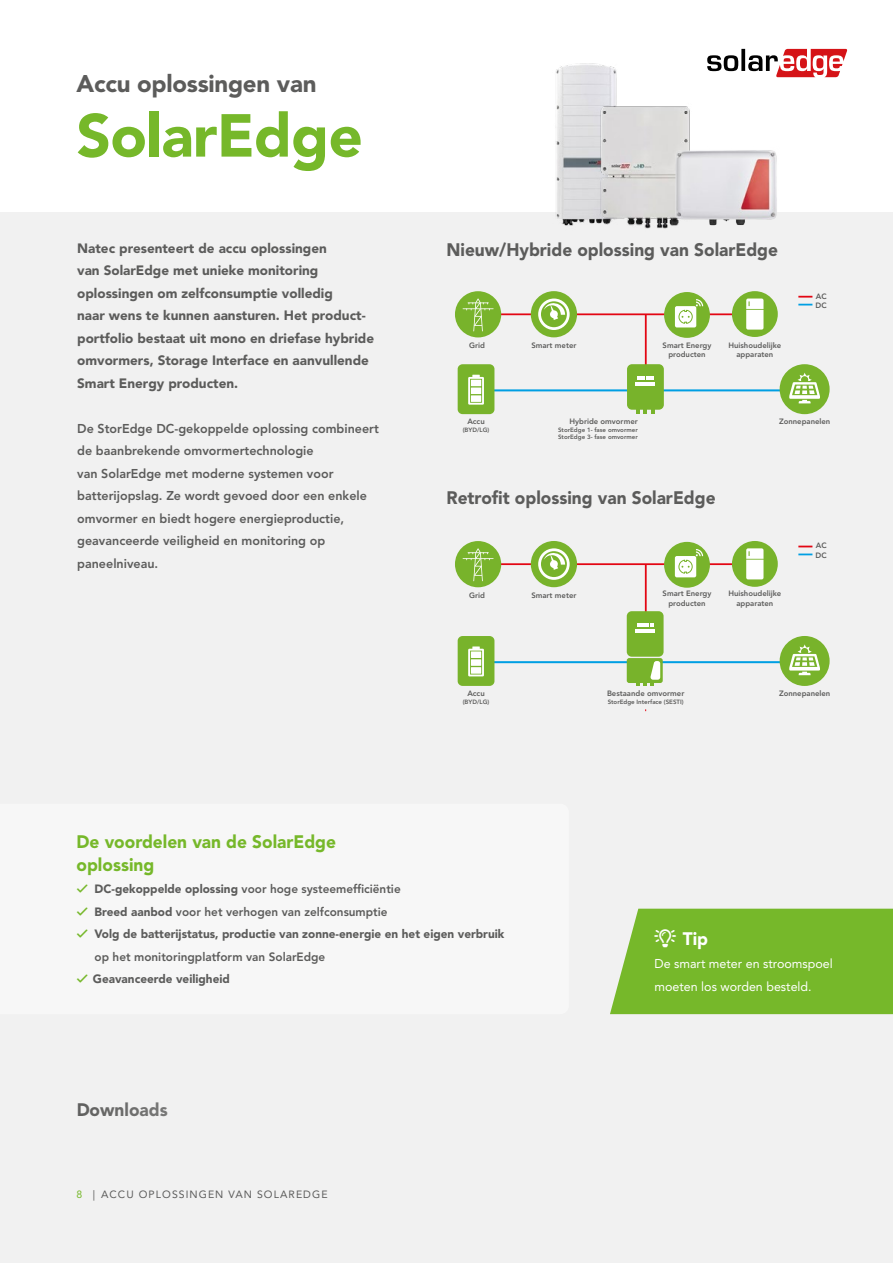
<style>
.page{position:relative;width:893px;height:1263px;background:#fff}
.page>*{position:absolute;margin:0;border:0;box-sizing:border-box;transform-origin:0 0}
.t1{font:900 60px "Avenir LT Std";letter-spacing:-.01em;color:#76b82a}
.t2{font:900 24px "Avenir LT Std";letter-spacing:-.01em;color:#5c5c5b}
.t3{font:900 18px "Avenir LT Std";color:#5c5c5b;scale:.96 1}
.t4{font:900 18px/22.5px "Avenir LT Std";color:#76b82a;scale:.96 1}
.t5{font:900 18px "Avenir LT Std";color:#fff;scale:.96 1}
.t6{font:900 13.5px/22.5px "Avenir LT Std";color:#5c5c5b}
.t7{font:800 12.75px/22.5px "Avenir LT Std";color:#5c5c5b}
.t8{font:12.75px/22.5px "Avenir LT Std";color:#fff}
.t9{font:900 12px/22.5px "Avenir LT Std";color:#5c5c5b}
.t10{font:800 12px "Avenir LT Std";color:#5c5c5b}
.t11{font:10.5px "Avenir LT Std";letter-spacing:.1em;color:#5c5c5b}
.t12{font:800 7.65px/9.3px "Avenir LT Std";color:#5c5c5b;text-align:center}
.t13{font:800 6.15px/7.4px "Avenir LT Std";color:#5c5c5b}
.s1{font-weight:800}
.s2{color:#76b82a}
</style>
<div class="page">
<div style="left:0;top:213px;width:893px;height:1050px;background:#f1f1f1"></div>
<hr style="left:485px;top:661px;width:323px;height:2px;background:#009fe3">
<hr style="left:478px;top:563px;width:275px;height:2px;background:#e30613">
<hr style="left:645px;top:565px;width:2px;height:81px;background:#e30613">
<div style="left:455px;top:541px;width:46px;height:46px;background:#78b32b;border-radius:50%"></div>
<svg style="left:463px;top:547px;width:31px;height:34px"></svg>
<div style="left:531px;top:541px;width:46px;height:46px;background:#78b32b;border-radius:50%"></div>
<div style="left:732px;top:541px;width:46px;height:46px;background:#78b32b;border-radius:50%"></div>
<svg style="left:746px;top:548px;width:17px;height:31px"></svg>
<div style="left:664px;top:542px;width:46px;height:46px;background:#78b32b;border-radius:50%"></div>
<svg style="left:538px;top:548px;width:32px;height:32px"></svg>
<div style="left:458px;top:636px;width:36px;height:50px;background:#78b32b;border-radius:5px"></div>
<svg style="left:468px;top:646px;width:16px;height:30px"></svg>
<div style="left:780px;top:636px;width:50px;height:50px;background:#78b32b;border-radius:50%"></div>
<svg style="left:789px;top:644px;width:31px;height:31px"></svg>
<svg style="left:798px;top:546px;width:14px;height:1px"></svg>
<svg style="left:798px;top:553px;width:14px;height:2px"></svg>
<div style="left:627px;top:611px;width:37px;height:46px;background:#78b32b;border-radius:5px"></div>
<svg style="left:637px;top:624px;width:16px;height:3px"></svg>
<hr style="left:636px;top:629px;width:19px;height:4px;background:#fff">
<div style="left:627px;top:658px;width:36px;height:25px;background:#78b32b;border-radius:2px"></div>
<svg style="left:636px;top:661px;width:24px;height:25px"></svg>
<div style="left:675px;top:556px;width:21px;height:21px;background:#fff;border-radius:2px"></div>
<svg style="left:679px;top:549px;width:24px;height:25px"></svg>
<hr style="left:485px;top:389px;width:323px;height:2px;background:#009fe3">
<hr style="left:478px;top:313px;width:275px;height:2px;background:#e30613">
<hr style="left:645px;top:315px;width:2px;height:76px;background:#e30613">
<div style="left:455px;top:291px;width:46px;height:46px;background:#78b32b;border-radius:50%"></div>
<svg style="left:463px;top:298px;width:31px;height:33px"></svg>
<div style="left:531px;top:291px;width:46px;height:46px;background:#78b32b;border-radius:50%"></div>
<div style="left:732px;top:291px;width:46px;height:46px;background:#78b32b;border-radius:50%"></div>
<svg style="left:746px;top:298px;width:17px;height:32px"></svg>
<div style="left:664px;top:292px;width:46px;height:46px;background:#78b32b;border-radius:50%"></div>
<div style="left:627px;top:364px;width:37px;height:46px;background:#78b32b;border-radius:5px"></div>
<svg style="left:636px;top:409px;width:18px;height:5px"></svg>
<svg style="left:637px;top:377px;width:17px;height:3px"></svg>
<hr style="left:636px;top:383px;width:19px;height:3px;background:#fff">
<svg style="left:538px;top:298px;width:32px;height:32px"></svg>
<div style="left:458px;top:364px;width:36px;height:50px;background:#78b32b;border-radius:5px"></div>
<svg style="left:468px;top:375px;width:16px;height:30px"></svg>
<div style="left:780px;top:364px;width:50px;height:50px;background:#78b32b;border-radius:50%"></div>
<svg style="left:789px;top:373px;width:31px;height:30px"></svg>
<svg style="left:798px;top:296px;width:14px;height:2px"></svg>
<svg style="left:798px;top:304px;width:14px;height:1px"></svg>
<div style="left:675px;top:306px;width:21px;height:21px;background:#fff;border-radius:2px"></div>
<svg style="left:679px;top:299px;width:24px;height:25px"></svg>
<svg style="left:707px;top:49px;width:141px;height:28px"></svg>
<img style="left:492px;top:63px;width:125px;height:163px">
<img style="left:596px;top:102px;width:94px;height:127px">
<img style="left:655px;top:135px;width:148px;height:94px">
<div style="left:610px;top:909px;width:283px;height:105px;background:#76b82a"></div>
<h2 class="t2" style="left:77px;top:69px;width:241px">Accu oplossingen van</h2>
<h1 class="t1" style="left:77px;top:99px;width:288px">SolarEdge</h1>
<p class="t6" style="left:77px;top:237px;width:298px">Natec presenteert de accu oplossingen<br>van SolarEdge met unieke monitoring oplossingen om zelfconsumptie volledig<br>naar wens te kunnen aansturen. Het product&shy;portfolio bestaat uit mono en driefase hybride omvormers, Storage Interface en aanvullende Smart Energy producten.</p>
<p class="t7" style="left:77px;top:417px;width:303px">De StorEdge DC-gekoppelde oplossing combineert de baanbrekende omvormertechnologie<br>van SolarEdge met moderne systemen voor batterijopslag. Ze wordt gevoed door een enkele omvormer en biedt hogere energieproductie, geavanceerde veiligheid en monitoring op paneelniveau.</p>
<h3 class="t3" style="left:446px;top:239px;width:347px">Nieuw/Hybride oplossing van SolarEdge</h3>
<p class="t12" style="left:469px;top:340px;width:17px">Grid</p>
<p class="t12" style="left:531px;top:340px;width:47px">Smart meter</p>
<p class="t12" style="left:663px;top:340px;width:50px">Smart Energy producten</p>
<p class="t12" style="left:728px;top:340px;width:54px">Huishoudelijke apparaten</p>
<p class="t12" style="left:816px;top:291px;width:13px;text-align:left">AC<br>DC</p>
<p class="t12" style="left:467px;top:417px;width:19px">Accu</p>
<p class="t13" style="left:463px;top:426px;width:28px">(BYD/LG)</p>
<p class="t12" style="left:569px;top:417px;width:70px">Hybride omvormer</p>
<p class="t13" style="left:558px;top:426px;width:81px">StorEdge 1- fase omvormer<br>StorEdge 3- fase omvormer</p>
<p class="t12" style="left:779px;top:417px;width:53px">Zonnepanelen</p>
<h3 class="t3" style="left:446px;top:487px;width:282px">Retrofit oplossing van SolarEdge</h3>
<p class="t12" style="left:469px;top:590px;width:17px">Grid</p>
<p class="t12" style="left:531px;top:590px;width:47px">Smart meter</p>
<p class="t12" style="left:663px;top:589px;width:50px">Smart Energy producten</p>
<p class="t12" style="left:728px;top:589px;width:54px">Huishoudelijke apparaten</p>
<p class="t12" style="left:816px;top:541px;width:13px;text-align:left">AC<br>DC</p>
<p class="t12" style="left:467px;top:689px;width:19px">Accu</p>
<p class="t13" style="left:463px;top:698px;width:28px">(BYD/LG)</p>
<p class="t12" style="left:607px;top:689px;width:79px">Bestaande omvormer</p>
<p class="t13" style="left:608px;top:698px;width:77px">StorEdge Interface (SESTI)</p>
<p class="t12" style="left:779px;top:689px;width:53px">Zonnepanelen</p>
<h3 class="t4" style="left:77px;top:831px;width:272px">De voordelen van de SolarEdge oplossing</h3>
<p class="t9" style="left:95px;top:878px;width:411px">DC-gekoppelde oplossing <span class="s1">voor hoge systeemefficiëntie<br></span>Breed aanbod <span class="s1">voor het verhogen van zelfconsumptie<br></span>Volg de batterijstatus, productie van zonne-energie en het eigen verbruik</p>
<p class="t10" style="left:95px;top:950px;width:232px">op het monitoringplatform van SolarEdge</p>
<p class="t9" style="left:93px;top:968px;width:139px">Geavanceerde veiligheid</p>
<h3 class="t3" style="left:77px;top:1099px;width:96px">Downloads</h3>
<p class="t11" style="left:77px;top:1189px;width:253px"><span class="s2">8</span> | ACCU OPLOSSINGEN VAN SOLAREDGE</p>
<h3 class="t5" style="left:654px;top:928px;width:57px">▼◆●□■ Tip</h3>
<p class="t8" style="left:654px;top:953px;width:180px">De smart meter en stroomspoel moeten los worden besteld.</p>
</div>
